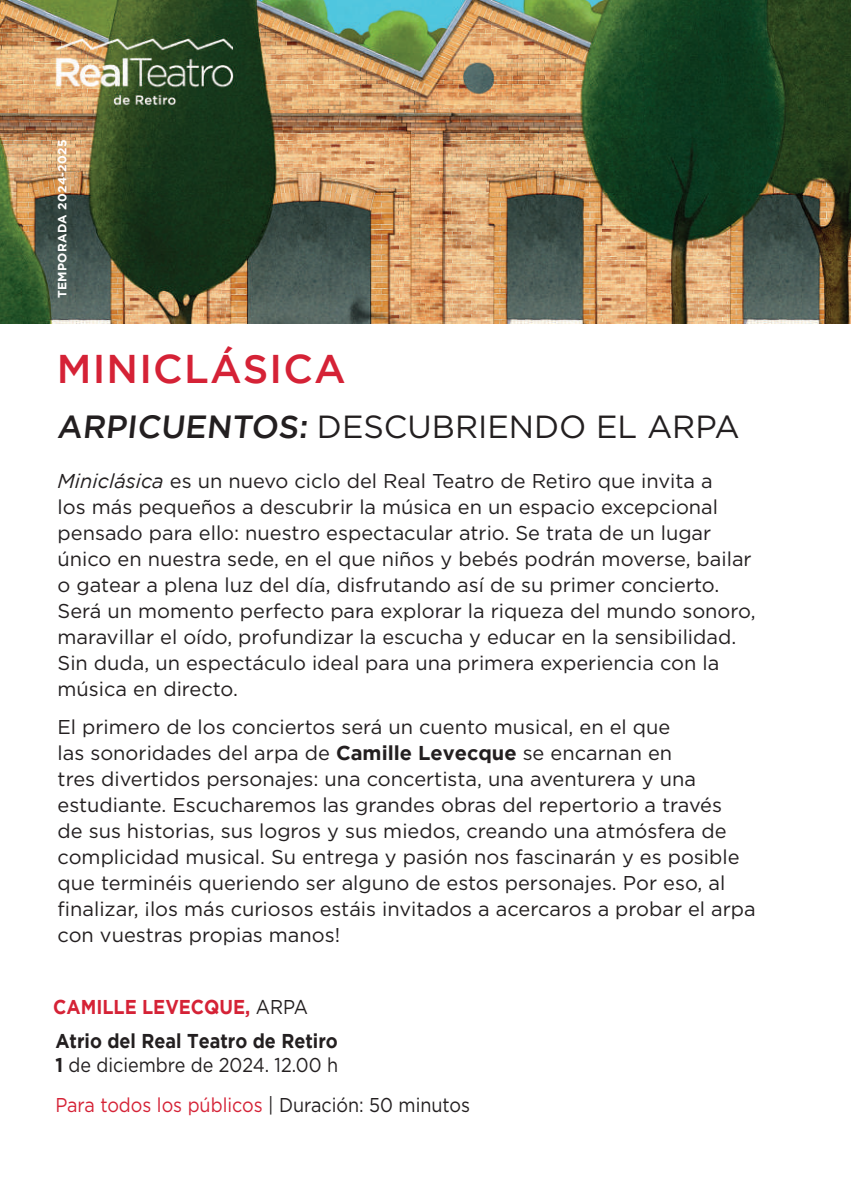
<style>
.page{position:relative;width:851px;height:1191px;background:#fff}
.page>*{position:absolute;margin:0;border:0;box-sizing:border-box;transform-origin:0 0}
.t1{font:500 40px "Gotham";letter-spacing:.03em;color:#d52236}
.t2{font:32px "Gotham";color:#231f20}
.t3{font:20px/26px "Gotham";color:#231f20}
.t4{font:700 20px/24px "Gotham";color:#231f20;scale:.9 1}
.t5{font:20px "Gotham";color:#d52236;scale:.9 1}
.t6{font:700 20px "Gotham";color:#d52236;scale:.9 1}
.t7{font:700 12px "Gotham";letter-spacing:.025em;color:#fff}
.s1{font-weight:500}
.s2{font-style:italic}
.s3{font-weight:700}
.s4{font-weight:400;color:#231f20}
.s5{font-weight:400}
.s6{color:#231f20}
</style>
<div class="page">
<img style="left:0;top:0;width:850px;height:323px">
<img style="left:30px;top:11px;width:229px;height:111px">
<p class="t7" style="left:55px;top:298px;width:160px;rotate:-90deg">TEMPORADA 2024-2025</p>
<h1 class="t1" style="left:57px;top:346px;width:290px">MINICLÁSICA</h1>
<h2 class="t2" style="left:57px;top:406px;width:684px"><span class="s1">ARPICUENTOS:</span> DESCUBRIENDO EL ARPA</h2>
<p class="t3" style="left:58px;top:467px;width:699px"><span class="s2">Miniclásica</span> es un nuevo ciclo del Real Teatro de Retiro que invita a<br>los más pequeños a descubrir la música en un espacio excepcional pensado para ello: nuestro espectacular atrio. Se trata de un lugar único en nuestra sede, en el que niños y bebés podrán moverse, bailar o gatear a plena luz del día, disfrutando así de su primer concierto.<br>Será un momento perfecto para explorar la riqueza del mundo sonoro, maravillar el oído, profundizar la escucha y educar en la sensibilidad.<br>Sin duda, un espectáculo ideal para una primera experiencia con la música en directo.</p>
<p class="t3" style="left:58px;top:713px;width:699px">El primero de los conciertos será un cuento musical, en el que<br>las sonoridades del arpa de <span class="s3">Camille Levecque</span> se encarnan en<br>tres divertidos personajes: una concertista, una aventurera y una estudiante. Escucharemos las grandes obras del repertorio a través<br>de sus historias, sus logros y sus miedos, creando una atmósfera de complicidad musical. Su entrega y pasión nos fascinarán y es posible que terminéis queriendo ser alguno de estos personajes. Por eso, al finalizar, ¡los más curiosos estáis invitados a acercaros a probar el arpa con vuestras propias manos!</p>
<p class="t6" style="left:53px;top:995px;width:284px">CAMILLE LEVECQUE, <span class="s4">ARPA</span></p>
<p class="t4" style="left:55px;top:1028px;width:315px">Atrio del Real Teatro de Retiro<br>1 <span class="s5">de diciembre de 2024. 12.00 h</span></p>
<p class="t5" style="left:55px;top:1091px;width:462px">Para todos los públicos <span class="s6">| Duración: 50 minutos</span></p>
</div>
